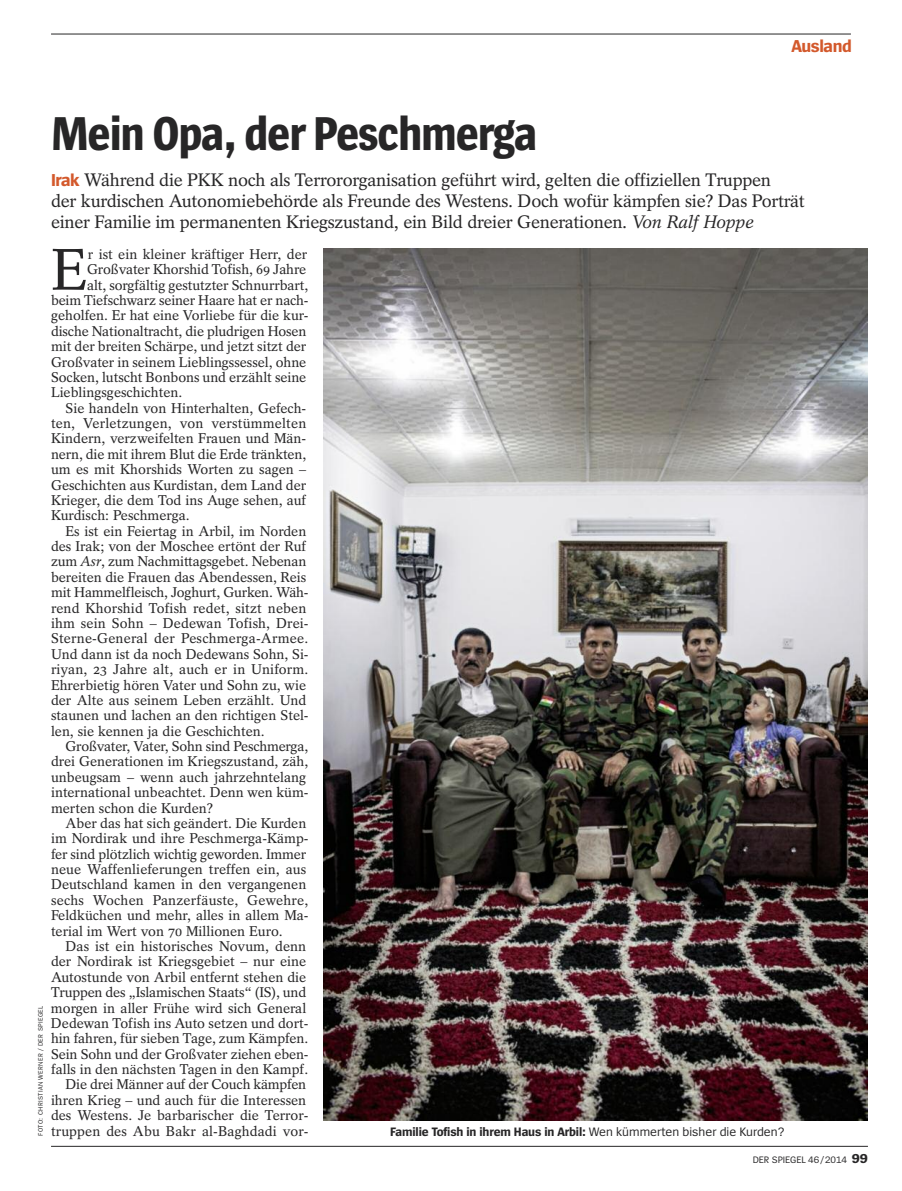
<style>
.page{position:relative;width:902px;height:1191px;background:#fff}
.page>*{position:absolute;margin:0;border:0;box-sizing:border-box;transform-origin:0 0}
.t1{font:58.2px "Spiegel Serif";color:#272627}
.t2{font:700 49.5px "Spiegel Sans Cd";letter-spacing:-.025em;color:#272627}
.t3{font:18px/21px "Spiegel Serif";letter-spacing:-.015em;color:#272627}
.t4{font:700 18px "Spiegel Sans";letter-spacing:-.025em;color:#d3592c}
.t5{font:14.1px "Spiegel Serif";color:#272627}
.t6{font:700 12.75px "Spiegel Sans";letter-spacing:-.01em;color:#272627}
.t7{font:9.75px "Spiegel Sans";letter-spacing:-.005em;color:#272627}
.t8{font:6.75px "Spiegel Sans";letter-spacing:.05em;color:#272627}
.s1{font-family:"Spiegel Sans";font-weight:700;color:#d3592c}
.s2{font-style:italic}
.s3{font-weight:400}
.s4{font-weight:700;font-size:13.5px}
</style>
<div class="page">
<hr style="left:51px;top:34px;width:799px;height:1px;background:#272627">
<hr style="left:51px;top:1146px;width:816px;height:1px;background:#272627">
<img style="left:323px;top:249px;width:544px;height:871px">
<p class="t4" style="left:791px;top:39px;width:62px">Ausland</p>
<h2 class="t2" style="left:51px;top:115px;width:488px">Mein Opa, der Peschmerga</h2>
<p class="t3" style="left:51px;top:171px;width:755px"><span class="s1">Irak</span> Während die PKK noch als Terrororganisation geführt wird, gelten die offiziellen Truppen<br>der kurdischen Autonomiebehörde als Freunde des Westens. Doch wofür kämpfen sie? Das Porträt einer Familie im permanenten Kriegszustand, ein Bild dreier Generationen. <span class="s2">Von Ralf Hoppe</span></p>
<h1 class="t1" style="left:51px;top:249px;width:38px">E</h1>
<p class="t5" style="left:88px;top:249px;width:221px">r ist ein kleiner kräftiger Herr, der</p>
<p class="t5" style="left:87px;top:264px;width:221px">Großvater Khorshid Tofish, 69 Jahre</p>
<p class="t5" style="left:87px;top:280px;width:223px">alt, sorgfältig gestutzter Schnurrbart,</p>
<p class="t5" style="left:51px;top:295px;width:259px">beim Tiefschwarz seiner Haare hat er nach-</p>
<p class="t5" style="left:51px;top:310px;width:259px">geholfen. Er hat eine Vorliebe für die kur-</p>
<p class="t5" style="left:51px;top:326px;width:257px">dische Nationaltracht, die pludrigen Hosen</p>
<p class="t5" style="left:51px;top:341px;width:257px">mit der breiten Schärpe, und jetzt sitzt der</p>
<p class="t5" style="left:51px;top:357px;width:257px">Großvater in seinem Lieblingssessel, ohne</p>
<p class="t5" style="left:51px;top:372px;width:257px">Socken, lutscht Bonbons und erzählt seine</p>
<p class="t5" style="left:51px;top:387px;width:133px">Lieblingsgeschichten.</p>
<p class="t5" style="left:65px;top:403px;width:242px">Sie handeln von Hinterhalten, Gefech-</p>
<p class="t5" style="left:51px;top:418px;width:257px">ten, Verletzungen, von verstümmelten</p>
<p class="t5" style="left:51px;top:433px;width:257px">Kindern, verzweifelten Frauen und Män-</p>
<p class="t5" style="left:51px;top:449px;width:257px">nern, die mit ihrem Blut die Erde tränkten,</p>
<p class="t5" style="left:51px;top:464px;width:257px">um es mit Khorshids Worten zu sagen –</p>
<p class="t5" style="left:51px;top:480px;width:257px">Geschichten aus Kurdistan, dem Land der</p>
<p class="t5" style="left:51px;top:495px;width:257px">Krieger, die dem Tod ins Auge sehen, auf</p>
<p class="t5" style="left:51px;top:510px;width:140px">Kurdisch: Peschmerga.</p>
<p class="t5" style="left:65px;top:526px;width:242px">Es ist ein Feiertag in Arbil, im Norden</p>
<p class="t5" style="left:51px;top:541px;width:257px">des Irak; von der Moschee ertönt der Ruf</p>
<p class="t5" style="left:51px;top:556px;width:257px">zum <span class="s2">Asr</span>, zum Nachmittagsgebet. Nebenan</p>
<p class="t5" style="left:51px;top:572px;width:257px">bereiten die Frauen das Abendessen, Reis</p>
<p class="t5" style="left:51px;top:587px;width:259px">mit Hammelfleisch, Joghurt, Gurken. Wäh-</p>
<p class="t5" style="left:51px;top:603px;width:257px">rend Khorshid Tofish redet, sitzt neben</p>
<p class="t5" style="left:51px;top:618px;width:259px">ihm sein Sohn – Dedewan Tofish, Drei-</p>
<p class="t5" style="left:51px;top:633px;width:259px">Sterne-General der Peschmerga-Armee.</p>
<p class="t5" style="left:51px;top:649px;width:259px">Und dann ist da noch Dedewans Sohn, Si-</p>
<p class="t5" style="left:51px;top:664px;width:259px">riyan, 23 Jahre alt, auch er in Uniform.</p>
<p class="t5" style="left:51px;top:679px;width:257px">Ehrerbietig hören Vater und Sohn zu, wie</p>
<p class="t5" style="left:51px;top:695px;width:257px">der Alte aus seinem Leben erzählt. Und</p>
<p class="t5" style="left:51px;top:710px;width:259px">staunen und lachen an den richtigen Stel-</p>
<p class="t5" style="left:51px;top:726px;width:215px">len, sie kennen ja die Geschichten.</p>
<p class="t5" style="left:65px;top:741px;width:244px">Großvater, Vater, Sohn sind Peschmerga,</p>
<p class="t5" style="left:51px;top:756px;width:259px">drei Generationen im Kriegszustand, zäh,</p>
<p class="t5" style="left:51px;top:772px;width:257px">unbeugsam – wenn auch jahrzehntelang</p>
<p class="t5" style="left:51px;top:787px;width:259px">international unbeachtet. Denn wen küm-</p>
<p class="t5" style="left:51px;top:802px;width:163px">merten schon die Kurden?</p>
<p class="t5" style="left:65px;top:818px;width:242px">Aber das hat sich geändert. Die Kurden</p>
<p class="t5" style="left:51px;top:833px;width:259px">im Nordirak und ihre Peschmerga-Kämp-</p>
<p class="t5" style="left:51px;top:849px;width:257px">fer sind plötzlich wichtig geworden. Immer</p>
<p class="t5" style="left:51px;top:864px;width:257px">neue Waffenlieferungen treffen ein, aus</p>
<p class="t5" style="left:51px;top:879px;width:257px">Deutschland kamen in den vergangenen</p>
<p class="t5" style="left:51px;top:895px;width:259px">sechs Wochen Panzerfäuste, Gewehre,</p>
<p class="t5" style="left:51px;top:910px;width:259px">Feldküchen und mehr, alles in allem Ma-</p>
<p class="t5" style="left:51px;top:925px;width:233px">terial im Wert von 70 Millionen Euro.</p>
<p class="t5" style="left:65px;top:941px;width:242px">Das ist ein historisches Novum, denn</p>
<p class="t5" style="left:51px;top:956px;width:257px">der Nordirak ist Kriegsgebiet – nur eine</p>
<p class="t5" style="left:51px;top:972px;width:257px">Autostunde von Arbil entfernt stehen die</p>
<p class="t5" style="left:51px;top:987px;width:257px">Truppen des „Islamischen Staats“ (IS), und</p>
<p class="t5" style="left:51px;top:1002px;width:257px">morgen in aller Frühe wird sich General</p>
<p class="t5" style="left:51px;top:1018px;width:259px">Dedewan Tofish ins Auto setzen und dort-</p>
<p class="t5" style="left:51px;top:1033px;width:259px">hin fahren, für sieben Tage, zum Kämpfen.</p>
<p class="t5" style="left:51px;top:1048px;width:259px">Sein Sohn und der Großvater ziehen eben-</p>
<p class="t5" style="left:51px;top:1064px;width:259px">falls in den nächsten Tagen in den Kampf.</p>
<p class="t5" style="left:65px;top:1079px;width:242px">Die drei Männer auf der Couch kämpfen</p>
<p class="t5" style="left:51px;top:1095px;width:257px">ihren Krieg – und auch für die Interessen</p>
<p class="t5" style="left:51px;top:1110px;width:259px">des Westens. Je barbarischer die Terror-</p>
<p class="t5" style="left:51px;top:1125px;width:259px">truppen des Abu Bakr al-Baghdadi vor-</p>
<p class="t8" style="left:38px;top:1135px;width:131px;rotate:-90deg">FOTO: CHRISTIAN WERNER / DER SPIEGEL</p>
<p class="t6" style="left:390px;top:1126px;width:395px">Familie Tofish in ihrem Haus in Arbil: <span class="s3">Wen kümmerten bisher die Kurden?</span></p>
<p class="t7" style="left:752px;top:1156px;width:117px">DER SPIEGEL 46/2014 <span class="s4">99</span></p>
</div>
